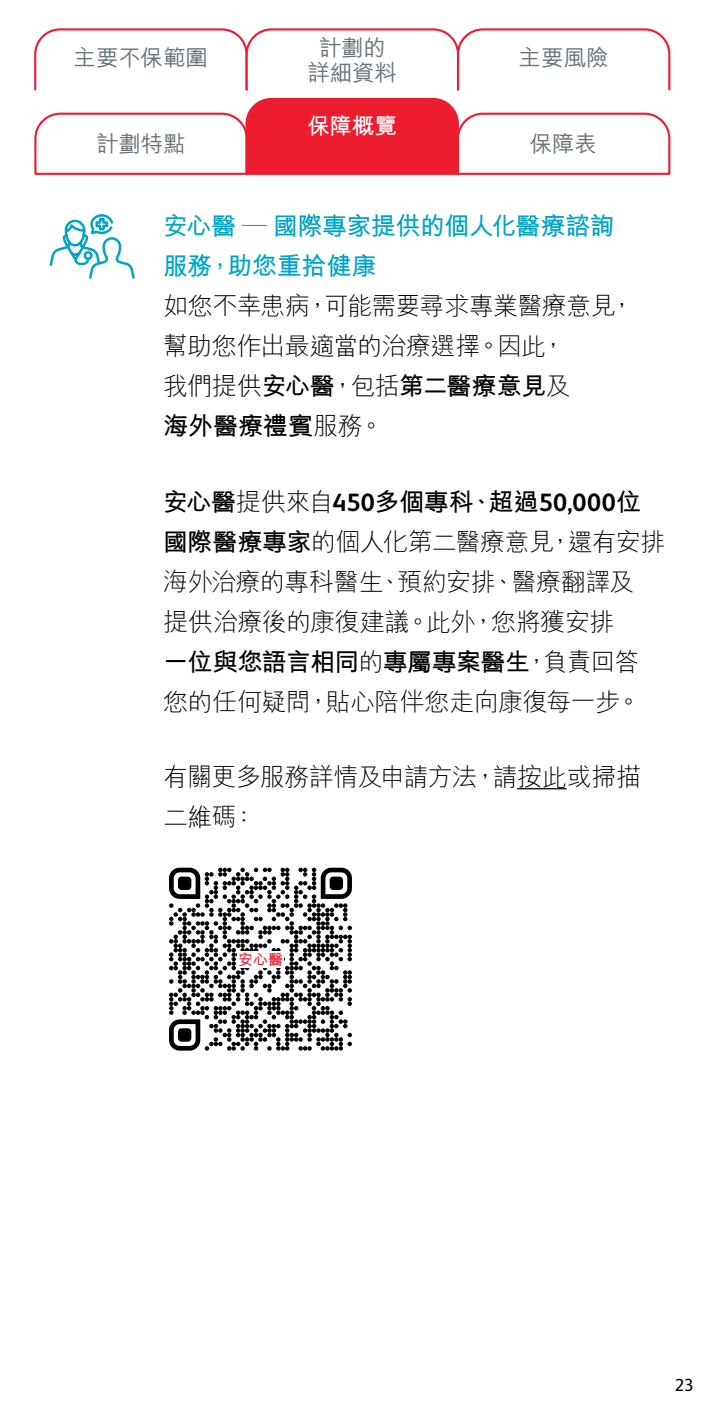
<style>
.page{position:relative;width:702px;height:1404px;background:#fff}
.page>*{position:absolute;margin:0;border:0;box-sizing:border-box;transform-origin:0 0}
.t1{font:300 25px/40px "M Hei HK";letter-spacing:-.025em;color:#000}
.t2{font:700 25px/40px "M Hei HK";letter-spacing:-.02em;color:#00a4c7}
.t3{font:500 22.5px/25px "M Hei HK";letter-spacing:-.01em;color:#68737a;text-align:center}
.t4{font:700 22.5px "M Hei HK";color:#fff}
.t5{font:17.5px "FS Albert Pro";color:#000}
.t6{font:700 15px "M Hei HK";color:#ed1c2e}
.s1{font-weight:700}
.s2{font-family:"FS Albert Pro";font-weight:700}
</style>
<div class="page">
<hr style="left:517px;top:788px;width:49px;height:1px;background:#000">
<svg style="left:49px;top:214px;width:86px;height:65px"></svg>
<svg style="left:169px;top:867px;width:183px;height:183px"></svg>
<div style="left:237px;top:950px;width:47px;height:17px;background:#fff"></div>
<svg style="left:34px;top:28px;width:637px;height:147px"></svg>
<p class="t3" style="left:74px;top:43px;width:136px">主要不保範圍</p>
<p class="t3" style="left:307px;top:33px;width:91px">計劃的詳細資料</p>
<p class="t3" style="left:518px;top:43px;width:92px">主要風險</p>
<p class="t4" style="left:307px;top:110px;width:91px">保障概覽</p>
<p class="t3" style="left:96px;top:129px;width:91px">計劃特點</p>
<p class="t3" style="left:529px;top:129px;width:69px">保障表</p>
<p class="t2" style="left:163px;top:204px;width:453px">安心醫 — 國際專家提供的個人化醫療諮詢服務，助您重拾健康</p>
<p class="t1" style="left:163px;top:285px;width:473px">如您不幸患病，可能需要尋求專業醫療意見，幫助您作出最適當的治療選擇。因此，<br>我們提供<span class="s1">安心醫</span>，包括<span class="s1">第二醫療意見</span>及<br><span class="s1">海外醫療禮賓</span>服務。</p>
<p class="t1" style="left:163px;top:481px;width:504px"><span class="s1">安心醫</span>提供來自<span class="s2">450</span><span class="s1">多個專科、超過</span><span class="s2">50,000</span><span class="s1">位國際醫療專家</span>的個人化第二醫療意見，還有安排海外治療的專科醫生、預約安排、醫療翻譯及<br>提供治療後的康復建議。此外，您將獲安排<br><span class="s1">一位與您語言相同</span>的<span class="s1">專屬專案醫生</span>，負責回答您的任何疑問，貼心陪伴您走向康復每一步。</p>
<p class="t1" style="left:163px;top:756px;width:479px">有關更多服務詳情及申請方法，請按此或掃描二維碼：</p>
<p class="t6" style="left:238px;top:948px;width:46px">安心醫</p>
<p class="t5" style="left:674px;top:1371px;width:20px">23</p>
</div>
